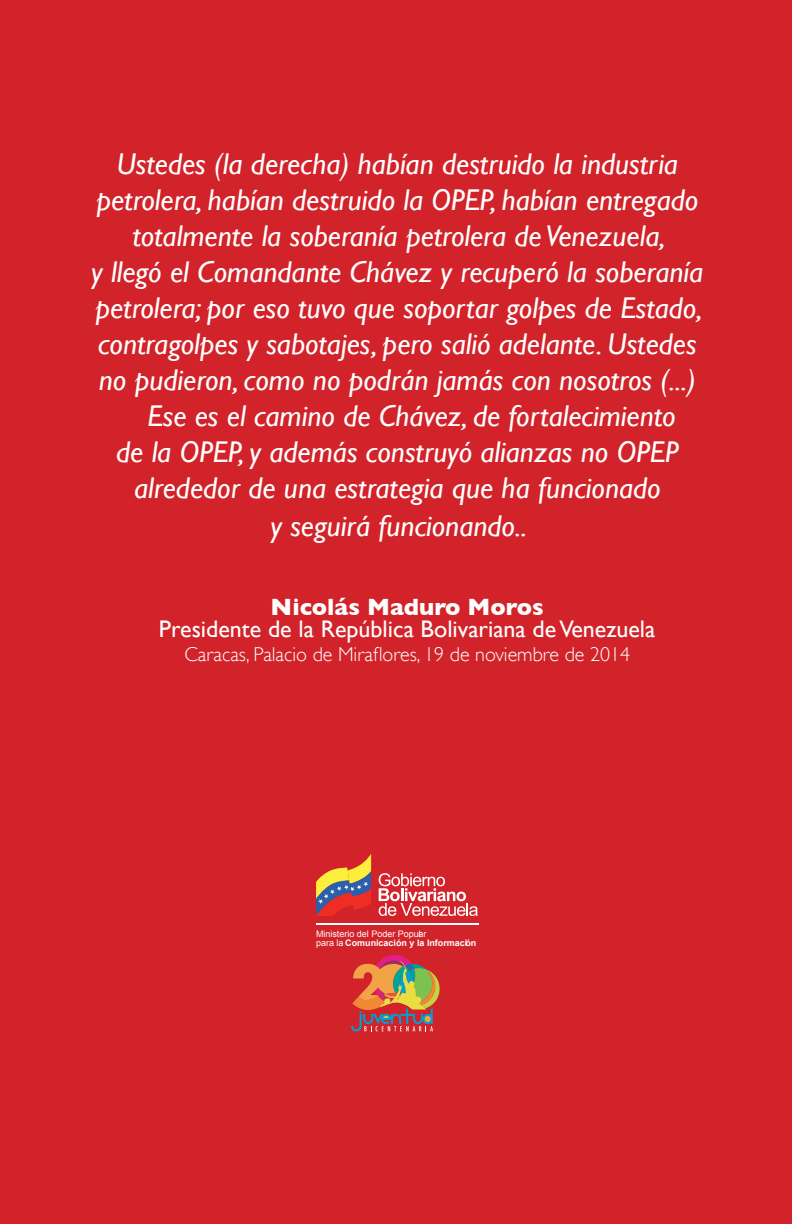
<style>
.page{position:relative;width:792px;height:1224px;background:#d2232a}
.page>*{position:absolute;margin:0;border:0;box-sizing:border-box;transform-origin:0 0}
.t1{font:italic 30px "Gill Sans";color:#fff}
.t2{font:24px "Gill Sans";color:#fff}
.t3{font:700 24px "Gill Sans";color:#fff}
.t4{font:300 20px "Gill Sans";color:#fff}
.t5{font:9px/9px "Arial";color:#fff}
.s1{font-weight:700}
</style>
<div class="page">
<svg style="left:379px;top:873px;width:99px;height:43px"></svg>
<svg style="left:316px;top:854px;width:55px;height:62px"></svg>
<hr style="left:316px;top:923px;width:163px;height:2px;background:#fff">
<svg style="left:351px;top:955px;width:89px;height:76px"></svg>
<p class="t1" style="left:117px;top:147px;width:563px">Ustedes (la derecha) habían destruido la industria</p>
<p class="t1" style="left:96px;top:183px;width:603px">petrolera, habían destruido la OPEP, habían entregado</p>
<p class="t1" style="left:132px;top:219px;width:535px">totalmente la soberanía petrolera de Venezuela,</p>
<p class="t1" style="left:91px;top:255px;width:613px">y llegó el Comandante Chávez y recuperó la soberanía</p>
<p class="t1" style="left:95px;top:291px;width:608px">petrolera; por eso tuvo que soportar golpes de Estado,</p>
<p class="t1" style="left:98px;top:327px;width:600px">contragolpes y sabotajes, pero salió adelante. Ustedes</p>
<p class="t1" style="left:99px;top:363px;width:598px">no pudieron, como no podrán jamás con nosotros (...)</p>
<p class="t1" style="left:147px;top:399px;width:530px">Ese es el camino de Chávez, de fortalecimiento</p>
<p class="t1" style="left:116px;top:435px;width:564px">de la OPEP, y además construyó alianzas no OPEP</p>
<p class="t1" style="left:134px;top:471px;width:528px">alrededor de una estrategia que ha funcionado</p>
<p class="t1" style="left:271px;top:509px;width:258px">y seguirá funcionando..</p>
<p class="t3" style="left:271px;top:593px;width:275px">Nicolás Maduro Moros</p>
<p class="t2" style="left:159px;top:615px;width:498px">Presidente de la República Bolivariana de Venezuela</p>
<p class="t4" style="left:184px;top:643px;width:447px">Caracas, Palacio de Miraflores, 19 de noviembre de 2014</p>
<p class="t5" style="left:316px;top:929px;width:162px">Ministerio del Poder Popular<br>para la <span class="s1">Comunicación y la Información</span></p>
</div>
